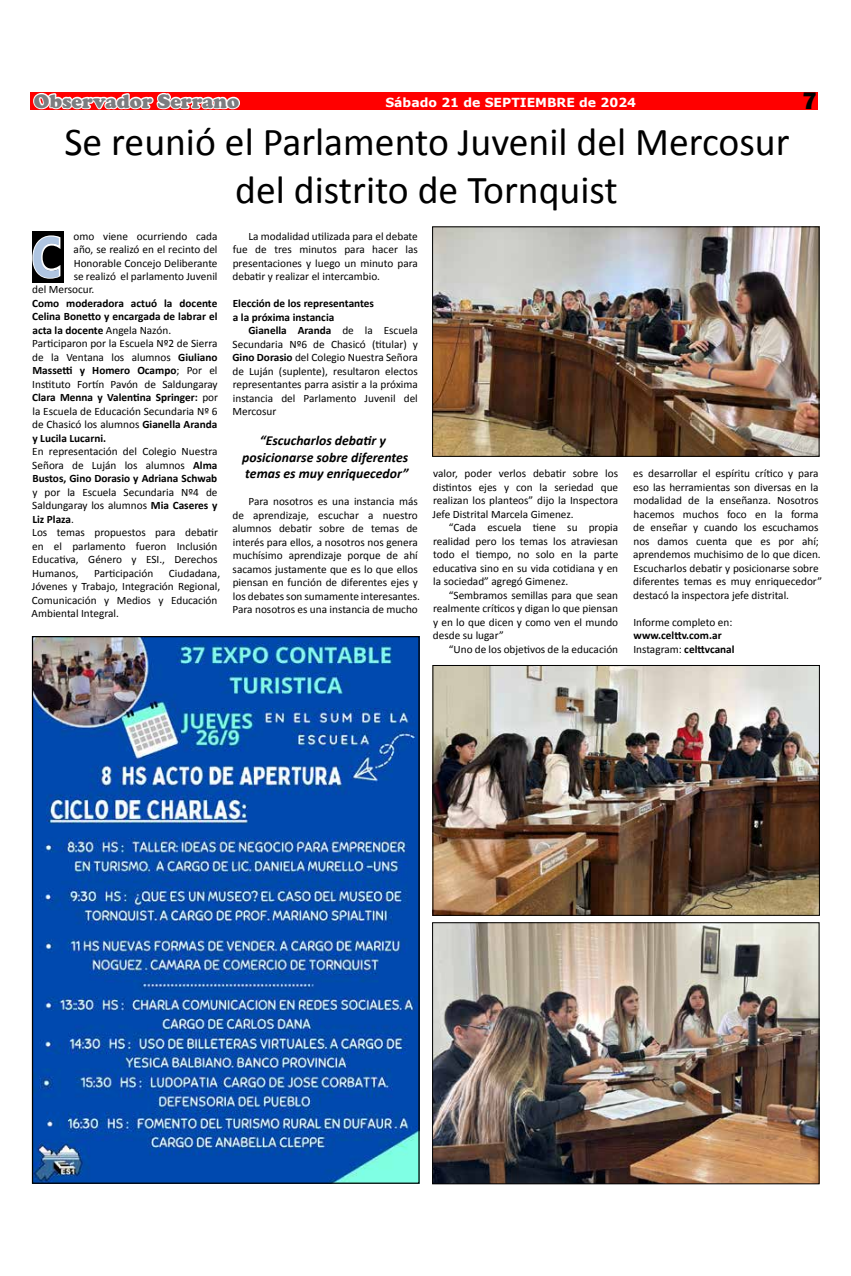
<style>
.page{position:relative;width:851px;height:1276px;background:#fff}
.page>*{position:absolute;margin:0;border:0;box-sizing:border-box;transform-origin:0 0}
.t1{font:700 56.25px "Ebrima";color:#afc5e1;scale:.83 1}
.t2{font:39.62px/47.5px "Calibri";color:#000;text-align:center}
.t3{font:800 24.62px "Franklin Gothic";color:#000}
.t4{font:900 20px "Cooper";color:#7c7d80}
.t5{font:italic 700 13.75px/16.5px "Calibri";color:#000;text-align:center}
.t6{font:700 12.5px "Verdana";color:#fff}
.t7{font:11.25px/13.5px "Calibri";color:#000;text-align:justify}
.t8{font:700 11.25px/13.5px "Calibri";color:#000}
.s1{font-weight:700}
.s2{font-weight:400}
</style>
<div class="page">
<div style="left:31px;top:92px;width:786px;height:18px;background:#f00"></div>
<img style="left:34px;top:638px;width:383px;height:543px">
<div style="left:32px;top:231px;width:32px;height:52px;background:#000"></div>
<svg style="left:32px;top:92px;width:208px;height:187px"></svg>
<img style="left:434px;top:228px;width:383px;height:227px">
<div style="left:432px;top:226px;width:387px;height:231px;border:1px solid #000"></div>
<img style="left:434px;top:667px;width:383px;height:246px">
<div style="left:432px;top:665px;width:387px;height:250px;border:1px solid #000"></div>
<img style="left:434px;top:924px;width:383px;height:258px">
<div style="left:432px;top:922px;width:387px;height:262px;border:1px solid #000"></div>
<h3 class="t4" style="left:34px;top:89px;width:207px">Observador Serrano</h3>
<p class="t6" style="left:385px;top:93px;width:252px">Sábado 21 de SEPTIEMBRE de 2024</p>
<h3 class="t3" style="left:802px;top:85px;width:16px">7</h3>
<h2 class="t2" style="left:64px;top:118px;width:726px">Se reunió el Parlamento Juvenil del Mercosur del distrito de Tornquist</h2>
<p class="t7" style="left:74px;top:229px;width:145px">omo viene ocurriendo cada año, se realizó en el recinto del Honorable Concejo Deliberante se realizó el parlamento Juvenil</p>
<h1 class="t1" style="left:32px;top:215px;width:37px">C</h1>
<p class="t7" style="left:32px;top:283px;width:64px">del Mersocur.</p>
<p class="t7" style="left:32px;top:296px;width:187px;text-align:left"><span class="s1">Como moderadora actuó la docente Celina Bonetto y encargada de labrar el acta la docente</span> Angela Nazón.<br>Participaron por la Escuela Nº2 de Sierra de la Ventana los alumnos <span class="s1">Giuliano Massetti y Homero Ocampo</span>; Por el Instituto Fortín Pavón de Saldungaray <span class="s1">Clara Menna y Valentina Springer:</span> por la Escuela de Educación Secundaria Nº 6 de Chasicó los alumnos <span class="s1">Gianella Aranda y Lucila Lucarni.</span></p>
<p class="t7" style="left:32px;top:445px;width:187px">En representación del Colegio Nuestra Señora de Luján los alumnos <span class="s1">Alma Bustos, Gino Dorasio y Adriana Schwab</span></p>
<p class="t7" style="left:32px;top:485px;width:187px;text-align:left">y por la Escuela Secundaria Nº4 de<br>Saldungaray los alumnos <span class="s1">Mia Caseres y<br>Liz Plaza</span>.<br>Los temas propuestos para debatir en el parlamento fueron Inclusión<br>Educativa, Género y ESI., Derechos<br>Humanos,</p>
<p class="t7" style="left:94px;top:566px;width:60px">Participación</p>
<p class="t7" style="left:32px;top:566px;width:190px;text-align:left;text-indent:137px">Ciudadana,<br>Jóvenes y Trabajo, Integración Regional,<br>Comunicación y Medios y Educación<br>Ambiental Integral.</p>
<p class="t7" style="left:232px;top:229px;width:187px;text-indent:16px">La modalidad utilizada para el debate fue de tres minutos para hacer las presentaciones y luego un minuto para debatir y realizar el intercambio.</p>
<p class="t8" style="left:233px;top:297px;width:143px">Elección de los representantes a la próxima instancia</p>
<p class="t7" style="left:232px;top:324px;width:187px;text-indent:16px"><span class="s1">Gianella Aranda</span> de la Escuela Secundaria Nº6 de Chasicó (titular) y <span class="s1">Gino Dorasio</span> del Colegio Nuestra Señora de Luján (suplente), resultaron electos representantes parra asistir a la próxima instancia del Parlamento Juvenil del Mercosur</p>
<p class="t5" style="left:242px;top:432px;width:168px">“Escucharlos debatir y posicionarse sobre diferentes temas es muy enriquecedor”</p>
<p class="t7" style="left:232px;top:495px;width:189px;text-align:left;text-indent:16px">Para nosotros es una instancia más de aprendizaje, escuchar a nuestro alumnos debatir sobre de temas de interés para ellos, a nosotros nos genera muchísimo aprendizaje porque de ahí sacamos justamente que es lo que ellos piensan en función de diferentes ejes y los debates son sumamente interesantes.<br>Para nosotros es una instancia de mucho</p>
<p class="t7" style="left:432px;top:467px;width:187px">valor, poder verlos debatir sobre los distintos ejes y con la seriedad que realizan los planteos” dijo la Inspectora Jefe Distrital Marcela Gimenez.</p>
<p class="t7" style="left:433px;top:521px;width:187px;text-indent:16px">“Cada escuela tiene su propia realidad pero los temas los atraviesan todo el tiempo, no solo en la parte educativa sino en su vida cotidiana y en la sociedad” agregó Gimenez.</p>
<p class="t7" style="left:433px;top:588px;width:187px;text-indent:16px">“Sembramos semillas para que sean realmente críticos y digan lo que piensan y en lo que dicen y como ven el mundo desde su lugar”</p>
<p class="t7" style="left:449px;top:642px;width:171px">“Uno de los objetivos de la educación</p>
<p class="t7" style="left:633px;top:467px;width:190px;text-align:left">es desarrollar el espíritu crítico y para eso las herramientas son diversas en la modalidad de la enseñanza. Nosotros hacemos muchos foco en la forma de enseñar y cuando los escuchamos nos damos cuenta que es por ahí; aprendemos muchisimo de lo que dicen.<br>Escucharlos debatir y posicionarse sobre diferentes temas es muy enriquecedor” destacó la inspectora jefe distrital.</p>
<p class="t7" style="left:633px;top:615px;width:101px">Informe completo en:</p>
<p class="t8" style="left:633px;top:629px;width:103px">www.celttv.com.ar<br><span class="s2">Instagram:</span> celttvcanal</p>
</div>
